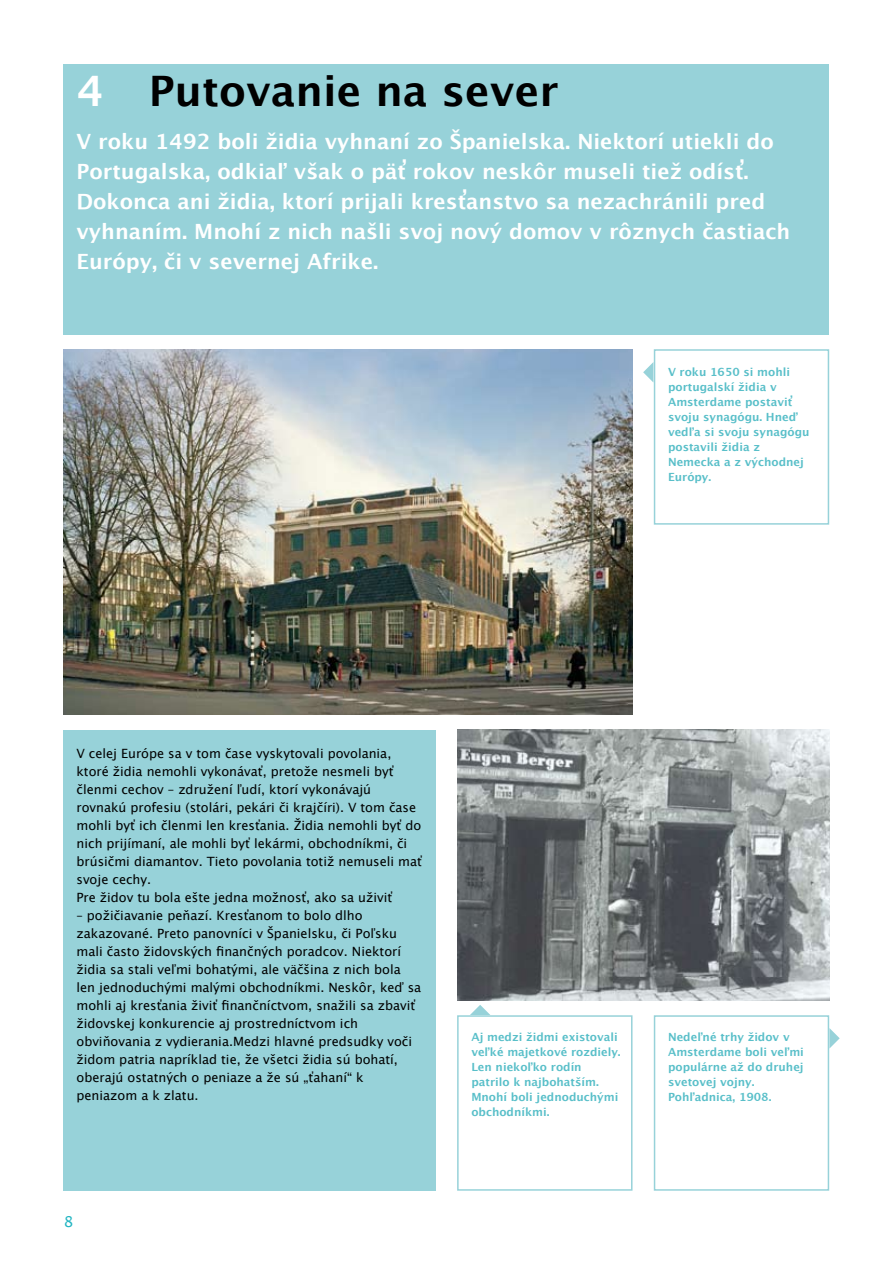
<style>
.page{position:relative;width:893px;height:1263px;background:#fff}
.page>*{position:absolute;margin:0;border:0;box-sizing:border-box;transform-origin:0 0}
.t1{font:700 42px "Lucida Grande";color:#000}
.t2{font:700 21px/30px "Lucida Grande";color:#fff}
.t3{font:15px "Lucida Grande";color:#22b5c2}
.t4{font:12.75px/18px "Lucida Grande";color:#000}
.t5{font:700 11.25px/15px "Lucida Grande";color:#59bfc9}
.s1{color:#fff}
</style>
<div class="page">
<div style="left:64px;top:64px;width:765px;height:270px;background:#97d2d9"></div>
<div style="left:64px;top:730px;width:372px;height:461px;background:#97d2d9"></div>
<img style="left:64px;top:349px;width:568px;height:366px">
<div style="left:457px;top:1015px;width:175px;height:176px;border:2px solid #97d2d9"></div>
<div style="left:654px;top:1015px;width:175px;height:176px;border:2px solid #97d2d9"></div>
<svg style="left:829px;top:1028px;width:11px;height:21px"></svg>
<svg style="left:470px;top:1005px;width:20px;height:10px"></svg>
<div style="left:654px;top:349px;width:175px;height:176px;border:2px solid #97d2d9"></div>
<img style="left:457px;top:730px;width:372px;height:270px">
<svg style="left:643px;top:362px;width:11px;height:21px"></svg>
<h1 class="t1" style="left:77px;top:67px;width:483px"><span class="s1">4</span> Putovanie na sever</h1>
<p class="t2" style="left:77px;top:127px;width:715px">V roku 1492 boli židia vyhnaní zo Španielska. Niektorí utiekli do Portugalska, odkiaľ však o päť rokov neskôr museli tiež odísť.<br>Dokonca ani židia, ktorí prijali kresťanstvo sa nezachránili pred vyhnaním. Mnohí z nich našli svoj nový domov v rôznych častiach Európy, či v severnej Afrike.</p>
<p class="t5" style="left:668px;top:365px;width:143px">V roku 1650 si mohli portugalskí židia v<br>Amsterdame postaviť svoju synagógu. Hneď vedľa si svoju synagógu postavili židia z<br>Nemecka a z východnej<br>Európy.</p>
<p class="t4" style="left:77px;top:744px;width:347px">V celej Európe sa v tom čase vyskytovali povolania, ktoré židia nemohli vykonávať, pretože nesmeli byť členmi cechov – združení ľudí, ktorí vykonávajú rovnakú profesiu (stolári, pekári či krajčíri). V tom čase mohli byť ich členmi len kresťania. Židia nemohli byť do nich prijímaní, ale mohli byť lekármi, obchodníkmi, či brúsičmi diamantov. Tieto povolania totiž nemuseli mať svoje cechy.<br>Pre židov tu bola ešte jedna možnosť, ako sa uživiť</p>
<p class="t4" style="left:77px;top:906px;width:346px">– požičiavanie peňazí. Kresťanom to bolo dlho zakazované. Preto panovníci v Španielsku, či Poľsku mali často židovských finančných poradcov. Niektorí židia sa stali veľmi bohatými, ale väčšina z nich bola len jednoduchými malými obchodníkmi. Neskôr, keď sa mohli aj kresťania živiť finančníctvom, snažili sa zbaviť židovskej konkurencie aj prostredníctvom ich obviňovania z vydierania.Medzi hlavné predsudky voči židom patria napríklad tie, že všetci židia sú bohatí, oberajú ostatných o peniaze a že sú „ťahaní“ k peniazom a k zlatu.</p>
<p class="t3" style="left:64px;top:1213px;width:11px">8</p>
<p class="t5" style="left:471px;top:1029px;width:151px">Aj medzi židmi existovali veľké majetkové rozdiely.<br>Len niekoľko rodín patrilo k najbohatším.<br>Mnohí boli jednoduchými obchodníkmi.</p>
<p class="t5" style="left:668px;top:1029px;width:137px">Nedeľné trhy židov v<br>Amsterdame boli veľmi populárne až do druhej svetovej vojny.<br>Pohľadnica, 1908.</p>
</div>
